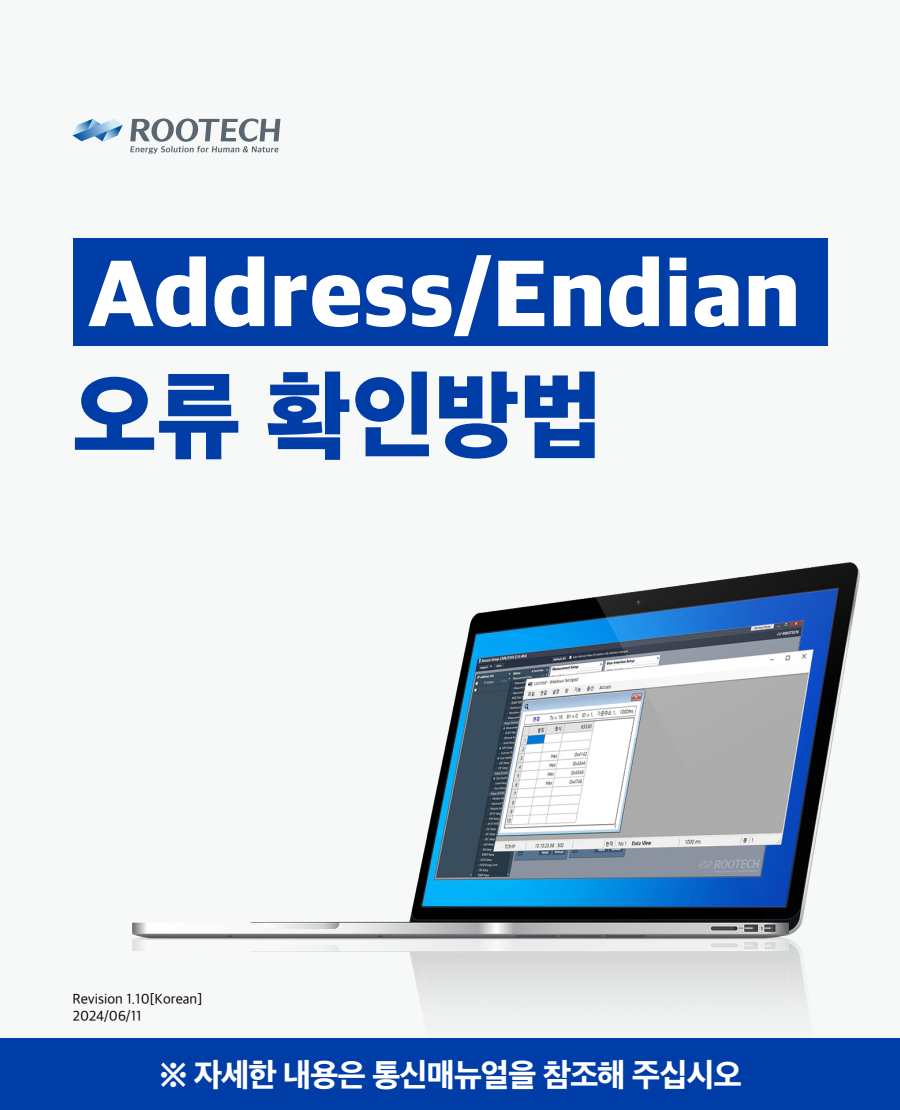
<style>
.page{position:relative;width:900px;height:1110px;background:#f7f8f8}
.page>*{position:absolute;margin:0;border:0;box-sizing:border-box;transform-origin:0 0}
.t1{font:91.5px "SD Gothic Neoa i Hv";color:#fff}
.t2{font:91.5px "SD Gothic Neoa i Hv";color:#003da6}
.t3{font:30.9px "SD Gothic Neoa h Ex Bd";letter-spacing:-.04em;color:#fff}
.t4{font:13.5px/16.2px "SD Gothic Neoa d Rg";color:#000}
</style>
<div class="page">
<svg style="left:72px;top:119px;width:51px;height:22px"></svg>
<svg style="left:130px;top:119px;width:150px;height:35px"></svg>
<img style="left:133px;top:562px;width:727px;height:477px">
<div style="left:73px;top:239px;width:755px;height:107px;background:#003da6"></div>
<div style="left:0;top:1039px;width:900px;height:71px;background:#003da6"></div>
<h1 class="t1" style="left:87px;top:249px;width:715px">Address/Endian</h1>
<h1 class="t2" style="left:72px;top:370px;width:532px">오류 확인방법</h1>
<p class="t4" style="left:72px;top:991px;width:131px">Revision 1.10[Korean]<br>2024/06/11</p>
<h2 class="t3" style="left:159px;top:1059px;width:584px">※ 자세한 내용은 통신매뉴얼을 참조해 주십시오</h2>
</div>
